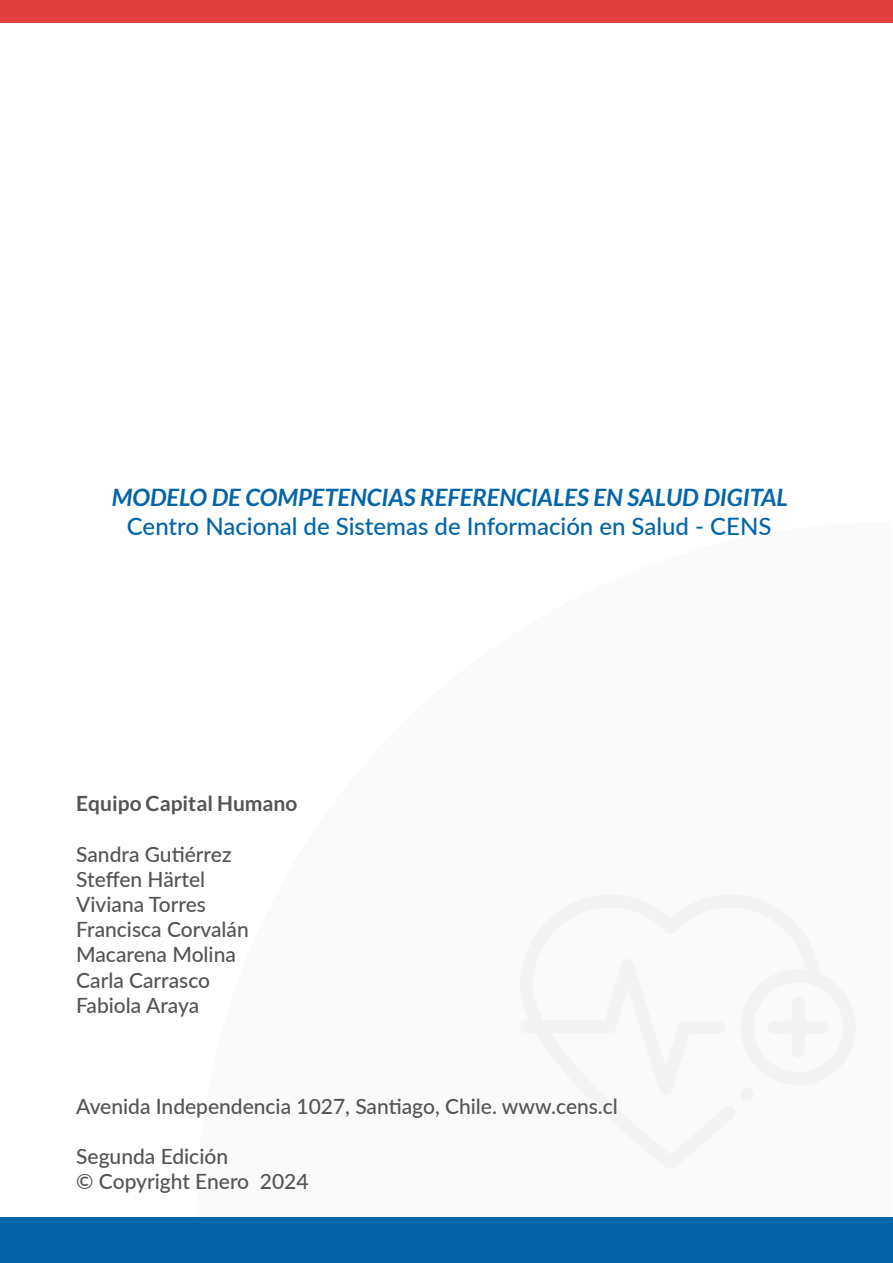
<style>
.page{position:relative;width:893px;height:1263px;background:#fff}
.page>*{position:absolute;margin:0;border:0;box-sizing:border-box;transform-origin:0 0}
.t1{font:500 24px "Lato";color:#0465a9}
.t2{font:italic 700 24px "Lato";color:#0465a9}
.t3{font:500 21px/25.2px "Lato";color:#535454}
.t4{font:700 21px "Lato";color:#535454}
</style>
<div class="page">
<div style="left:0;top:0;width:893px;height:23px;background:#e04040"></div>
<div style="left:0;top:1218px;width:893px;height:45px;background:#0465a9"></div>
<svg style="left:520px;top:895px;width:336px;height:274px"></svg>
<p class="t2" style="left:112px;top:484px;width:677px">MODELO DE COMPETENCIAS REFERENCIALES EN SALUD DIGITAL</p>
<p class="t1" style="left:127px;top:509px;width:646px">Centro Nacional de Sistemas de Información en Salud - CENS</p>
<p class="t4" style="left:76px;top:791px;width:223px">Equipo Capital Humano</p>
<p class="t3" style="left:76px;top:840px;width:174px">Sandra Gutiérrez<br>Steffen Härtel<br>Viviana Torres<br>Francisca Corvalán<br>Macarena Molina<br>Carla Carrasco<br>Fabiola Araya</p>
<p class="t3" style="left:76px;top:1092px;width:543px">Avenida Independencia 1027, Santiago, Chile. www.cens.cl</p>
<p class="t3" style="left:76px;top:1143px;width:234px">Segunda Edición<br>© Copyright Enero 2024</p>
</div>
